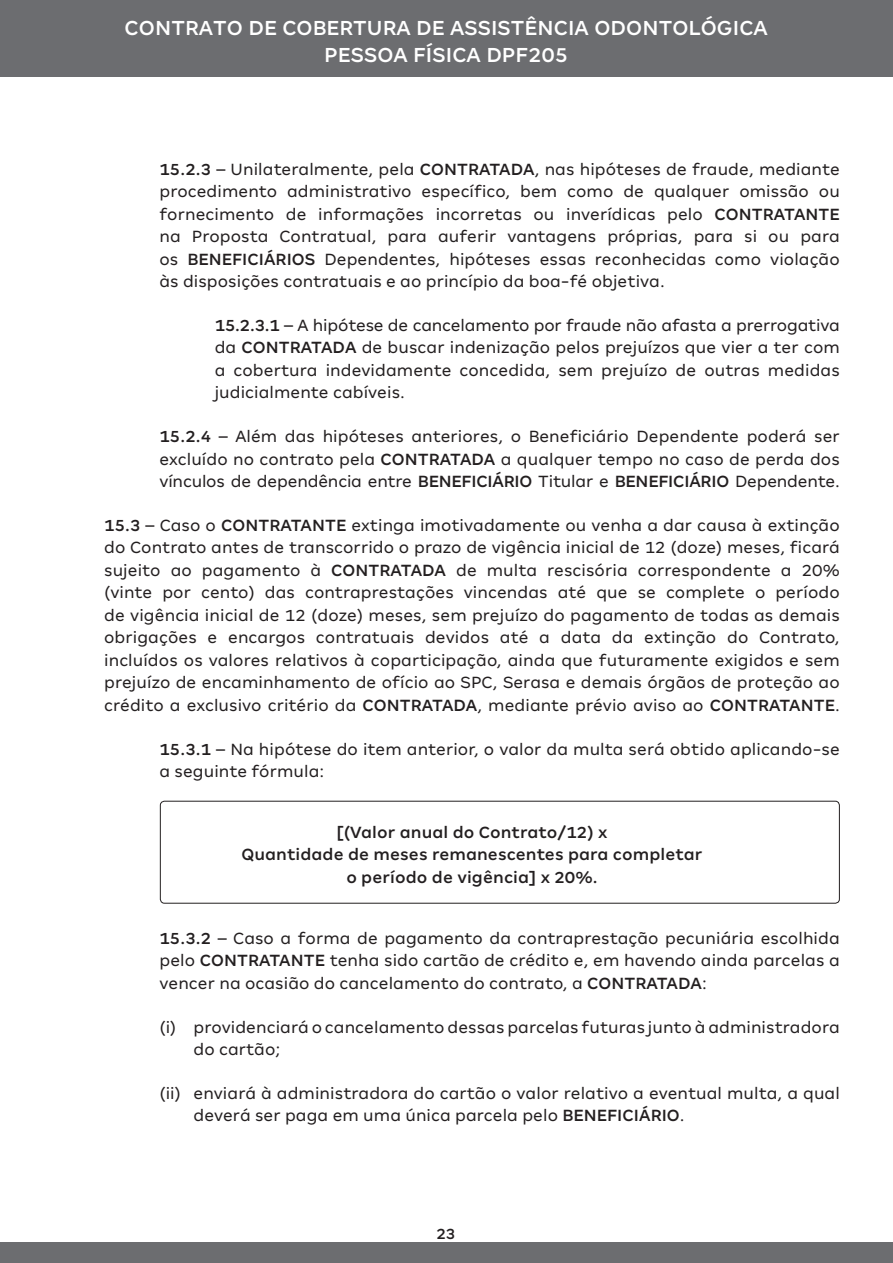
<style>
.page{position:relative;width:893px;height:1263px;background:#fff}
.page>*{position:absolute;margin:0;border:0;box-sizing:border-box;transform-origin:0 0}
.t1{font:500 22.5px/27px "Amil Typeface";letter-spacing:.005em;color:#fff;text-align:center}
.t2{font:18px/22.5px "Amil Typeface";letter-spacing:.005em;color:#231f20;text-align:justify}
.t3{font:500 18px/22.5px "Amil Typeface";letter-spacing:.005em;color:#231f20;text-align:center}
.t4{font:500 16.5px "Amil Typeface";color:#231f20}
.s1{font-weight:500}
</style>
<div class="page">
<div style="left:0;top:1243px;width:893px;height:20px;background:#6c6d70"></div>
<div style="left:0;top:0;width:893px;height:76px;background:#6c6d70"></div>
<div style="left:160px;top:801px;width:680px;height:103px;border:1px solid #231f20;border-radius:4px"></div>
<p class="t1" style="left:125px;top:14px;width:645px">CONTRATO DE COBERTURA DE ASSISTÊNCIA ODONTOLÓGICA<br>PESSOA FÍSICA DPF205</p>
<p class="t2" style="left:159px;top:157px;width:682px"><span class="s1">15.2.3</span> – Unilateralmente, pela <span class="s1">CONTRATADA</span>, nas hipóteses de fraude, mediante procedimento administrativo específico, bem como de qualquer omissão ou fornecimento de informações incorretas ou inverídicas pelo <span class="s1">CONTRATANTE </span>na Proposta Contratual, para auferir vantagens próprias, para si ou para os <span class="s1">BENEFICIÁRIOS</span> Dependentes, hipóteses essas reconhecidas como violação às disposições contratuais e ao princípio da boa-fé objetiva.</p>
<p class="t2" style="left:215px;top:314px;width:627px"><span class="s1">15.2.3.1</span> – A hipótese de cancelamento por fraude não afasta a prerrogativa da <span class="s1">CONTRATADA</span> de buscar indenização pelos prejuízos que vier a ter com a cobertura indevidamente concedida, sem prejuízo de outras medidas judicialmente cabíveis.</p>
<p class="t2" style="left:159px;top:425px;width:682px"><span class="s1">15.2.4</span> – Além das hipóteses anteriores, o Beneficiário Dependente poderá ser excluído no contrato pela <span class="s1">CONTRATADA</span> a qualquer tempo no caso de perda dos vínculos de dependência entre <span class="s1">BENEFICIÁRIO</span> Titular e <span class="s1">BENEFICIÁRIO</span> Dependente.</p>
<p class="t2" style="left:104px;top:514px;width:737px"><span class="s1">15.3</span> – Caso o <span class="s1">CONTRATANTE</span> extinga imotivadamente ou venha a dar causa à extinção do Contrato antes de transcorrido o prazo de vigência inicial de 12 (doze) meses, ficará sujeito ao pagamento à <span class="s1">CONTRATADA</span> de multa rescisória correspondente a 20% (vinte por cento) das contraprestações vincendas até que se complete o período de vigência inicial de 12 (doze) meses, sem prejuízo do pagamento de todas as demais obrigações e encargos contratuais devidos até a data da extinção do Contrato, incluídos os valores relativos à coparticipação, ainda que futuramente exigidos e sem prejuízo de encaminhamento de ofício ao SPC, Serasa e demais órgãos de proteção ao crédito a exclusivo critério da <span class="s1">CONTRATADA</span>, mediante prévio aviso ao <span class="s1">CONTRATANTE</span>.</p>
<p class="t2" style="left:159px;top:737px;width:682px"><span class="s1">15.3.1</span> – Na hipótese do item anterior, o valor da multa será obtido aplicando-se a seguinte fórmula:</p>
<p class="t3" style="left:242px;top:821px;width:462px">[(Valor anual do Contrato/12) x<br>Quantidade de meses remanescentes para completar o período de vigência] x 20%.</p>
<p class="t2" style="left:159px;top:927px;width:682px"><span class="s1">15.3.2</span> – Caso a forma de pagamento da contraprestação pecuniária escolhida pelo <span class="s1">CONTRATANTE</span> tenha sido cartão de crédito e, em havendo ainda parcelas a vencer na ocasião do cancelamento do contrato, a <span class="s1">CONTRATADA</span>:</p>
<p class="t2" style="left:193px;top:1015px;width:648px;text-indent:-34px">(i) providenciará o cancelamento dessas parcelas futuras junto à administradora do cartão;</p>
<p class="t2" style="left:193px;top:1082px;width:648px;text-indent:-34px">(ii) enviará à administradora do cartão o valor relativo a eventual multa, a qual deverá ser paga em uma única parcela pelo <span class="s1">BENEFICIÁRIO</span>.</p>
<p class="t4" style="left:436px;top:1224px;width:21px">23</p>
</div>
